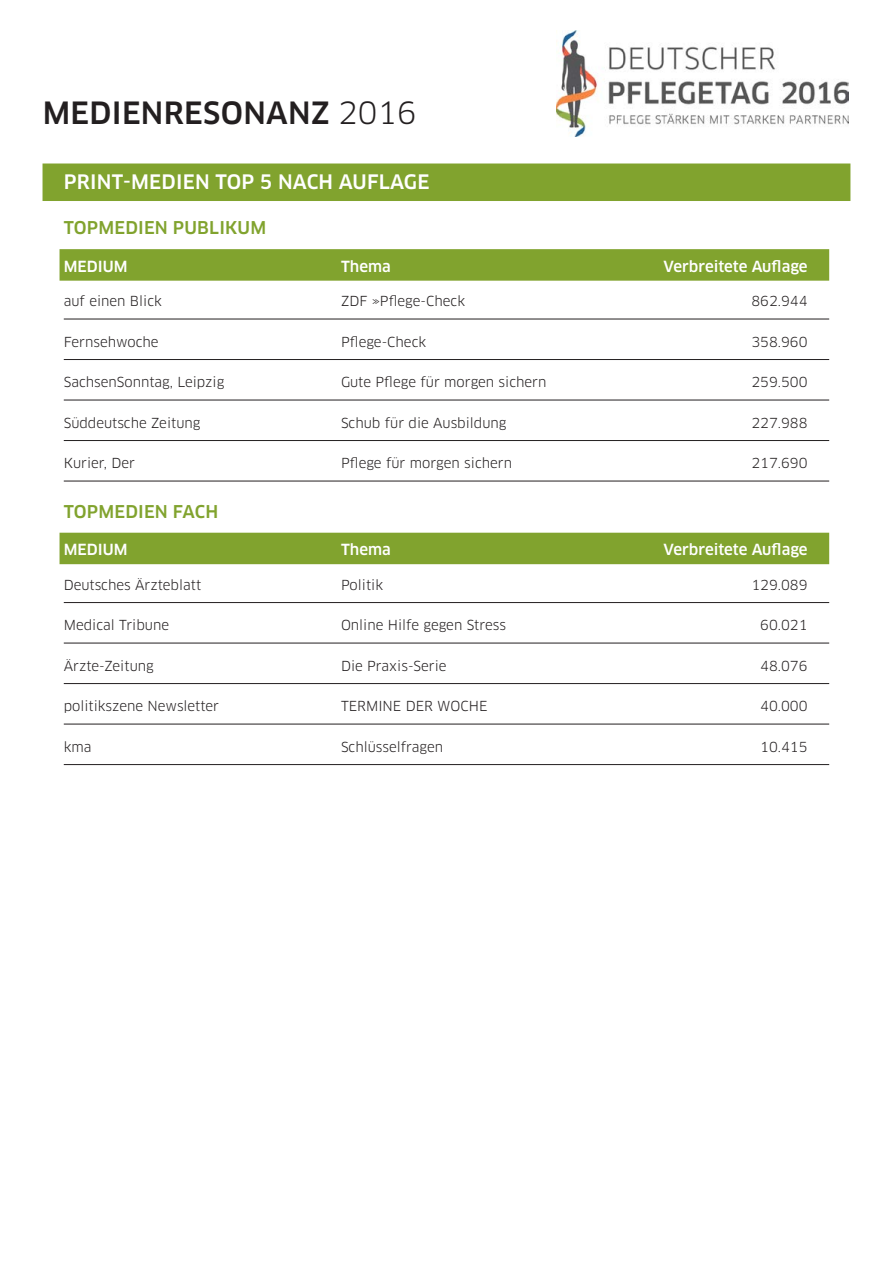
<style>
.page{position:relative;width:893px;height:1263px;background:#fff}
.page>*{position:absolute;margin:0;border:0;box-sizing:border-box;transform-origin:0 0}
.t1{font:500 30px "Clan Pro";letter-spacing:.01em;color:#231f20}
.t2{font:500 19.5px "Clan Pro";letter-spacing:.01em;color:#fff}
.t3{font:500 17.25px "Clan Pro";letter-spacing:.01em;color:#81a32e}
.t4{font:500 15px "Clan Pro";color:#fff}
.t5{font:13.5px "Clan Pro";color:#231f20}
.s1{font-weight:400}
</style>
<div class="page">
<img style="left:557px;top:31px;width:291px;height:105px">
<div style="left:43px;top:163px;width:807px;height:38px;background:#81a32e"></div>
<div style="left:60px;top:249px;width:769px;height:32px;background:#81a32e"></div>
<hr style="left:64px;top:319px;width:765px;height:1px;background:#231f20">
<hr style="left:64px;top:359px;width:765px;height:1px;background:#231f20">
<hr style="left:64px;top:400px;width:765px;height:1px;background:#231f20">
<hr style="left:64px;top:440px;width:765px;height:1px;background:#231f20">
<hr style="left:64px;top:481px;width:765px;height:1px;background:#231f20">
<div style="left:60px;top:533px;width:769px;height:31px;background:#81a32e"></div>
<hr style="left:64px;top:602px;width:765px;height:1px;background:#231f20">
<hr style="left:64px;top:643px;width:765px;height:1px;background:#231f20">
<hr style="left:64px;top:683px;width:765px;height:1px;background:#231f20">
<hr style="left:64px;top:724px;width:765px;height:1px;background:#231f20">
<hr style="left:64px;top:764px;width:765px;height:1px;background:#231f20">
<h1 class="t1" style="left:43px;top:95px;width:375px">MEDIENRESONANZ <span class="s1">2016</span></h1>
<h2 class="t2" style="left:64px;top:170px;width:367px">PRINT-MEDIEN TOP 5 NACH AUFLAGE</h2>
<p class="t3" style="left:64px;top:218px;width:201px">TOPM EDIEN PUBLIKUM</p>
<p class="t4" style="left:64px;top:257px;width:24px">MEDIU</p>
<p class="t4" style="left:114px;top:257px;width:15px">M</p>
<p class="t4" style="left:341px;top:257px;width:51px">THEMA</p>
<p class="t4" style="left:664px;top:257px;width:145px">VERBREITETE AUFLAGE</p>
<p class="t5" style="left:64px;top:293px;width:100px">auf einen Blick</p>
<p class="t5" style="left:341px;top:293px;width:126px">ZDF »Pflege-Check</p>
<p class="t5" style="left:751px;top:293px;width:58px">862.944</p>
<p class="t5" style="left:64px;top:333px;width:96px">Fernsehwoche</p>
<p class="t5" style="left:341px;top:333px;width:87px">Pflege-Check</p>
<p class="t5" style="left:751px;top:333px;width:58px">358.960</p>
<p class="t5" style="left:64px;top:374px;width:162px">SachsenSonntag, Leipzig</p>
<p class="t5" style="left:341px;top:374px;width:207px">Gute Pflege für morgen sichern</p>
<p class="t5" style="left:751px;top:374px;width:58px">259.500</p>
<p class="t5" style="left:64px;top:414px;width:138px">Süddeutsche Zeitung</p>
<p class="t5" style="left:341px;top:414px;width:167px">Schub für die Ausbildung</p>
<p class="t5" style="left:751px;top:414px;width:58px">227.988</p>
<p class="t5" style="left:64px;top:455px;width:73px">Kurier, Der</p>
<p class="t5" style="left:341px;top:455px;width:173px">Pflege für morgen sichern</p>
<p class="t5" style="left:751px;top:455px;width:58px">217.690</p>
<p class="t3" style="left:64px;top:501px;width:156px">TOPM EDIEN FACH</p>
<p class="t4" style="left:64px;top:541px;width:24px">MEDIU</p>
<p class="t4" style="left:114px;top:541px;width:15px">M</p>
<p class="t4" style="left:341px;top:541px;width:51px">THEMA</p>
<p class="t4" style="left:664px;top:541px;width:145px">VERBREITETE AUFLAGE</p>
<p class="t5" style="left:64px;top:576px;width:139px">Deutsches Ärzteblatt</p>
<p class="t5" style="left:341px;top:576px;width:44px">Politik</p>
<p class="t5" style="left:751px;top:576px;width:58px">129.089</p>
<p class="t5" style="left:64px;top:617px;width:107px">Medical Tribune</p>
<p class="t5" style="left:341px;top:617px;width:166px">Online Hilfe gegen Stress</p>
<p class="t5" style="left:760px;top:617px;width:49px">60.021</p>
<p class="t5" style="left:64px;top:657px;width:92px">Ärzte-Zeitung</p>
<p class="t5" style="left:341px;top:657px;width:107px">Die Praxis-Serie</p>
<p class="t5" style="left:760px;top:657px;width:49px">48.076</p>
<p class="t5" style="left:64px;top:698px;width:157px">politikszene Newsletter</p>
<p class="t5" style="left:341px;top:698px;width:148px">TERMINE DER WOCHE</p>
<p class="t5" style="left:760px;top:698px;width:49px">40.000</p>
<p class="t5" style="left:64px;top:738px;width:29px">kma</p>
<p class="t5" style="left:341px;top:738px;width:104px">Schlüsselfragen</p>
<p class="t5" style="left:760px;top:738px;width:49px">10.415</p>
</div>
